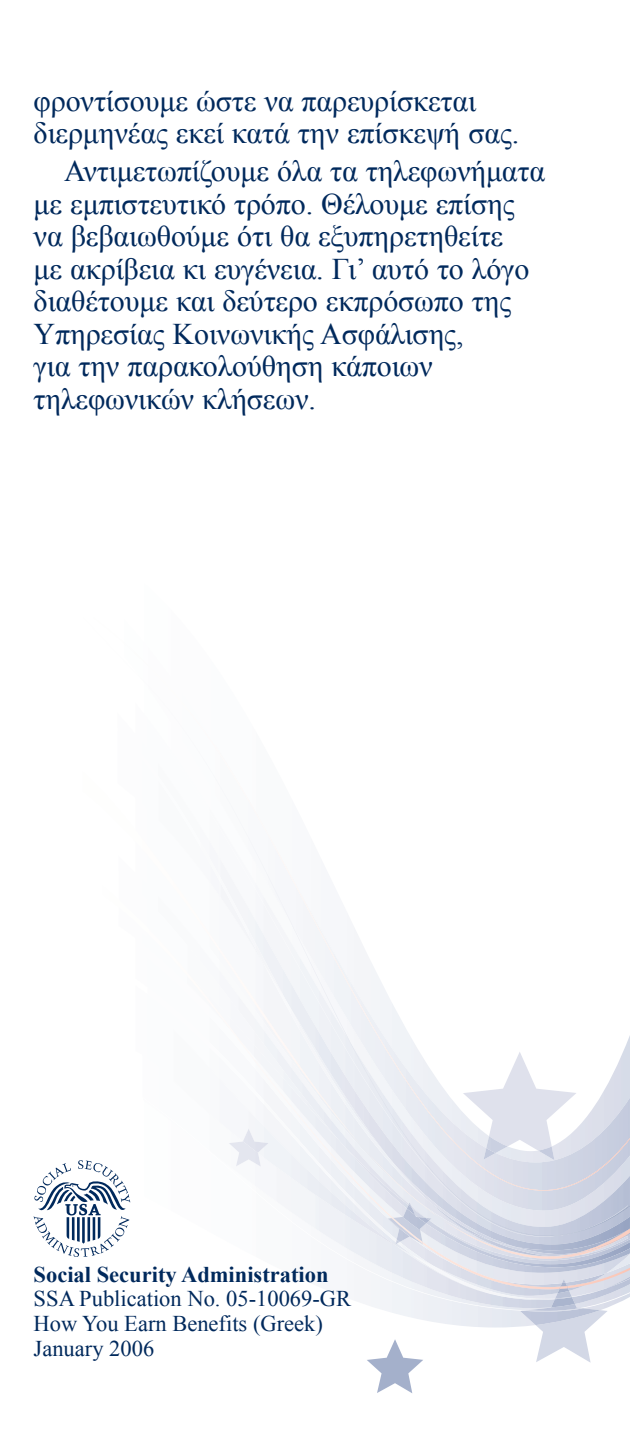
<style>
.page{position:relative;width:630px;height:1440px;background:#fff}
.page>*{position:absolute;margin:0;border:0;box-sizing:border-box;transform-origin:0 0}
.paragraph_format{font:30px/32.5px "Times New Roman";letter-spacing:-.005em;color:#00295c}
.t1{font:22.5px "Times New Roman";color:#00295c}
.t2{font:700 22.5px "Times New Roman";color:#00295c}
</style>
<div class="page">
<svg style="left:221px;top:851px;width:181px;height:170px"></svg>
<svg style="left:367px;top:1339px;width:56px;height:54px"></svg>
<img style="left:221px;top:924px;width:176px;height:100px">
<svg style="left:33px;top:1024px;width:597px;height:288px"></svg>
<img style="left:229px;top:1141px;width:32px;height:26px">
<img style="left:243px;top:1129px;width:26px;height:24px">
<svg style="left:536px;top:1310px;width:72px;height:53px"></svg>
<img style="left:520px;top:1291px;width:80px;height:34px">
<img style="left:551px;top:1297px;width:24px;height:10px">
<svg style="left:555px;top:1279px;width:46px;height:20px"></svg>
<img style="left:523px;top:1308px;width:60px;height:4px">
<img style="left:388px;top:1218px;width:4px;height:26px">
<img style="left:423px;top:1223px;width:6px;height:21px">
<img style="left:409px;top:1203px;width:23px;height:17px">
<img style="left:407px;top:1205px;width:22px;height:18px">
<img style="left:403px;top:1209px;width:23px;height:21px">
<img style="left:408px;top:1204px;width:21px;height:16px">
<img style="left:392px;top:1218px;width:31px;height:26px">
<svg style="left:396px;top:1240px;width:4px;height:3px"></svg>
<svg style="left:34px;top:1160px;width:96px;height:97px"></svg>
<p class="paragraph_format" style="left:34px;top:84px;width:487px">φροντίσουμε ώστε να παρευρίσκεται διερμηνέας εκεί κατά την επίσκεψή σας.</p>
<p class="paragraph_format" style="left:34px;top:154px;width:513px;text-indent:30px">Αντιμετωπίζουμε όλα τα τηλεφωνήματα με εμπιστευτικό τρόπο. Θέλουμε επίσης να βεβαιωθούμε ότι θα εξυπηρετηθείτε<br>με ακρίβεια κι ευγένεια. Γι’ αυτό το λόγο διαθέτουμε και δεύτερο εκπρόσωπο της Υπηρεσίας Κοινωνικής Ασφάλισης,<br>για την παρακολούθηση κάποιων τηλεφωνικών κλήσεων.</p>
<p class="t2" style="left:34px;top:1259px;width:296px">Social Security Administration</p>
<p class="t1" style="left:34px;top:1284px;width:319px">SSA Publication No. 05-10069-GR</p>
<p class="t1" style="left:34px;top:1308px;width:291px">How You Earn Benefits (Greek)</p>
<p class="t1" style="left:34px;top:1333px;width:122px">January 2006</p>
</div>
